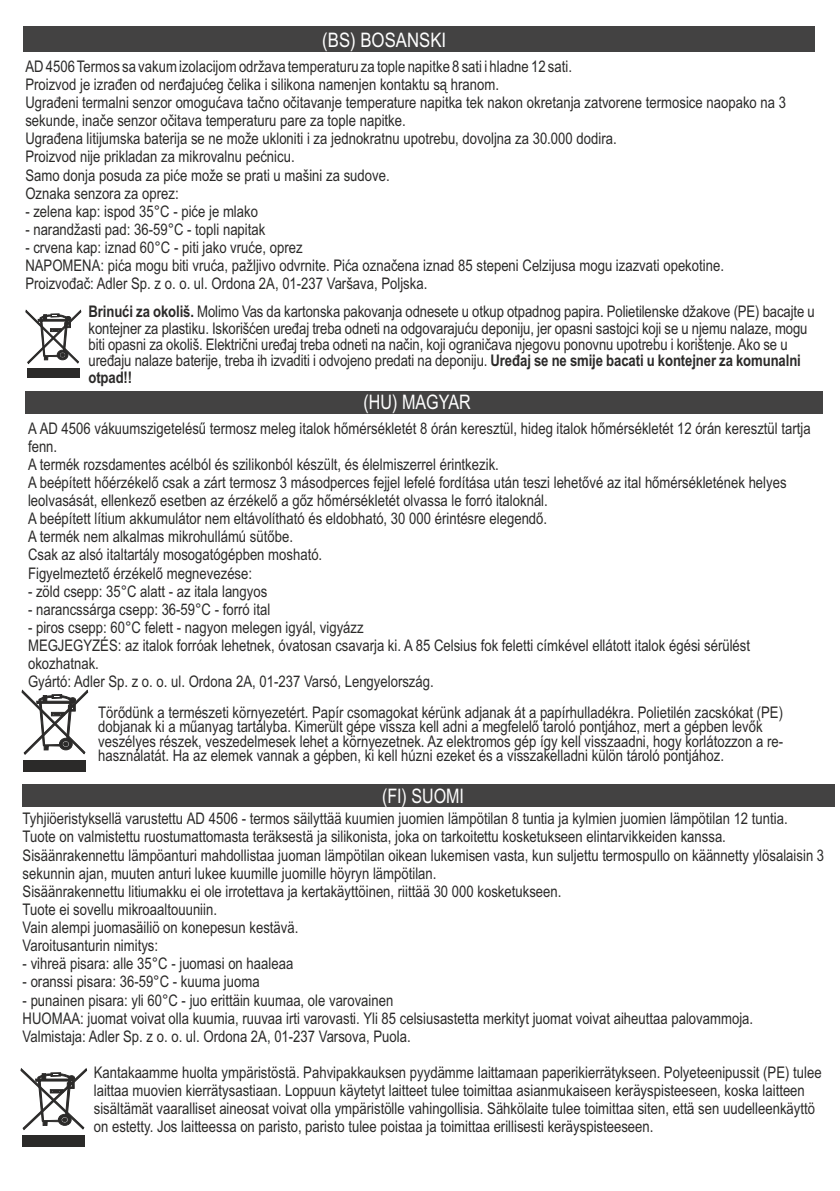
<style>
.page{position:relative;width:840px;height:1191px;background:#fff}
.page>*{position:absolute;margin:0;border:0;box-sizing:border-box;transform-origin:0 0}
.t1{font:20px "Arial Narrow";color:#fefefe}
.t2{font:20px "Arial Narrow";color:#fcfcfc}
.t3{font:16px/18.2px "Arial Narrow";color:#2b2a29}
.s1{font-weight:700}
</style>
<div class="page">
<svg style="left:25px;top:310px;width:56px;height:54px"></svg>
<div style="left:27px;top:369px;width:52px;height:9px;background:#2b2a29"></div>
<div style="left:23px;top:26px;width:791px;height:26px;background:#434242"></div>
<svg style="left:22px;top:690px;width:66px;height:65px"></svg>
<div style="left:23px;top:760px;width:63px;height:12px;background:#2b2a29"></div>
<div style="left:25px;top:391px;width:797px;height:22px;background:#434242"></div>
<svg style="left:21px;top:1068px;width:66px;height:62px"></svg>
<div style="left:22px;top:1135px;width:62px;height:11px;background:#2b2a29"></div>
<div style="left:22px;top:784px;width:812px;height:23px;background:#434242"></div>
<p class="t1" style="left:322px;top:32px;width:125px">(BS) BOSANSKI</p>
<p class="t3" style="left:25px;top:59px;width:761px">AD 4506 Termos sa vakum izolacijom održava temperaturu za tople napitke 8 sati i hladne 12 sati.<br>Proizvod je izrađen od nerđajućeg čelika i silikona namenjen kontaktu są hranom.<br>Ugrađeni termalni senzor omogućava tačno očitavanje temperature napitka tek nakon okretanja zatvorene termosice naopako na 3 sekunde, inače senzor očitava temperaturu pare za tople napitke.<br>Ugrađena litijumska baterija se ne može ukloniti i za jednokratnu upotrebu, dovoljna za 30.000 dodira.<br>Proizvod nije prikladan za mikrovalnu pećnicu.<br>Samo donja posuda za piće može se prati u mašini za sudove.<br>Oznaka senzora za oprez:</p>
<p class="t3" style="left:25px;top:204px;width:234px">- zelena kap: ispod 35°C - piće je mlako</p>
<p class="t3" style="left:25px;top:222px;width:241px">- narandžasti pad: 36-59°C - topli napitak</p>
<p class="t3" style="left:25px;top:240px;width:699px">- crvena kap: iznad 60°C - piti jako vruće, oprez<br>NAPOMENA: pića mogu biti vruća, pažljivo odvrnite. Pića označena iznad 85 stepeni Celzijusa mogu izazvati opekotine.<br>Proizvođač: Adler Sp. z o. o. ul. Ordona 2A, 01-237 Varšava, Poljska.</p>
<p class="t3" style="left:88px;top:305px;width:727px;line-height:16.4px"><span class="s1">Brinući za okoliš.</span> Molimo Vas da kartonska pakovanja odnesete u otkup otpadnog papira. Polietilenske džakove (PE) bacajte u kontejner za plastiku. Iskorišćen uređaj treba odneti na odgovarajuću deponiju, jer opasni sastojci koji se u njemu nalaze, mogu biti opasni za okoliš. Električni uređaj treba odneti na način, koji ograničava njegovu ponovnu upotrebu i korištenje. Ako se u uređaju nalaze baterije, treba ih izvaditi i odvojeno predati na deponiju. <span class="s1">Uređaj se ne smije bacati u kontejner za komunalni otpad!!</span></p>
<p class="t1" style="left:363px;top:394px;width:109px">(HU) MAGYAR</p>
<p class="t3" style="left:28px;top:420px;width:783px">A AD 4506 vákuumszigetelésű termosz meleg italok hőmérsékletét 8 órán keresztül, hideg italok hőmérsékletét 12 órán keresztül tartja fenn.<br>A termék rozsdamentes acélból és szilikonból készült, és élelmiszerrel érintkezik.<br>A beépített hőérzékelő csak a zárt termosz 3 másodperces fejjel lefelé fordítása után teszi lehetővé az ital hőmérsékletének helyes leolvasását, ellenkező esetben az érzékelő a gőz hőmérsékletét olvassa le forró italoknál.<br>A beépített lítium akkumulátor nem eltávolítható és eldobható, 30 000 érintésre elegendő.<br>A termék nem alkalmas mikrohullámú sütőbe.<br>Csak az alsó italtartály mosogatógépben mosható.<br>Figyelmeztető érzékelő megnevezése:</p>
<p class="t3" style="left:28px;top:583px;width:241px">- zöld csepp: 35°C alatt - az itala langyos</p>
<p class="t3" style="left:28px;top:601px;width:243px">- narancssárga csepp: 36-59°C - forró ital</p>
<p class="t3" style="left:28px;top:620px;width:723px">- piros csepp: 60°C felett - nagyon melegen igyál, vigyázz<br>MEGJEGYZÉS: az italok forróak lehetnek, óvatosan csavarja ki. A 85 Celsius fok feletti címkével ellátott italok égési sérülést okozhatnak.<br>Gyártó: Adler Sp. z o. o. ul. Ordona 2A, 01-237 Varsó, Lengyelország.</p>
<p class="t3" style="left:98px;top:706px;width:686px;line-height:14.4px">Törődünk a természeti környezetért. Papír csomagokat kérünk adjanak át a papírhulladékra. Polietilén zacskókat (PE) dobjanak ki a műanyag tartályba. Kimerült gépe vissza kell adni a megfelelő taroló pontjához, mert a gépben levők veszélyes részek, veszedelmesek lehet a környezetnek. Az elektromos gép így kell visszaadni, hogy korlátozzon a re&shy;használatát. Ha az elemek vannak a gépben, ki kell húzni ezeket és a visszakelladni külön tároló pontjához.</p>
<p class="t2" style="left:382px;top:788px;width:83px">(FI) SUOMI</p>
<p class="t3" style="left:23px;top:811px;width:802px">Tyhjiöeristyksellä varustettu AD 4506 - termos säilyttää kuumien juomien lämpötilan 8 tuntia ja kylmien juomien lämpötilan 12 tuntia.<br>Tuote on valmistettu ruostumattomasta teräksestä ja silikonista, joka on tarkoitettu kosketukseen elintarvikkeiden kanssa.<br>Sisäänrakennettu lämpöanturi mahdollistaa juoman lämpötilan oikean lukemisen vasta, kun suljettu termospullo on käännetty ylösalaisin 3 sekunnin ajan, muuten anturi lukee kuumille juomille höyryn lämpötilan.<br>Sisäänrakennettu litiumakku ei ole irrotettava ja kertakäyttöinen, riittää 30 000 kosketukseen.<br>Tuote ei sovellu mikroaaltouuniin.<br>Vain alempi juomasäiliö on konepesun kestävä.<br>Varoitusanturin nimitys:</p>
<p class="t3" style="left:23px;top:956px;width:272px">- vihreä pisara: alle 35°C - juomasi on haaleaa</p>
<p class="t3" style="left:23px;top:974px;width:238px">- oranssi pisara: 36-59°C - kuuma juoma</p>
<p class="t3" style="left:23px;top:992px;width:731px">- punainen pisara: yli 60°C - juo erittäin kuumaa, ole varovainen<br>HUOMAA: juomat voivat olla kuumia, ruuvaa irti varovasti. Yli 85 celsiusastetta merkityt juomat voivat aiheuttaa palovammoja.<br>Valmistaja: Adler Sp. z o. o. ul. Ordona 2A, 01-237 Varsova, Puola.</p>
<p class="t3" style="left:94px;top:1064px;width:729px">Kantakaamme huolta ympäristöstä. Pahvipakkauksen pyydämme laittamaan paperikierrätykseen. Polyeteenipussit (PE) tulee laittaa muovien kierrätysastiaan. Loppuun käytetyt laitteet tulee toimittaa asianmukaiseen keräyspisteeseen, koska laitteen sisältämät vaaralliset aineosat voivat olla ympäristölle vahingollisia. Sähkölaite tulee toimittaa siten, että sen uudelleenkäyttö on estetty. Jos laitteessa on paristo, paristo tulee poistaa ja toimittaa erillisesti keräyspisteeseen.</p>
</div>
